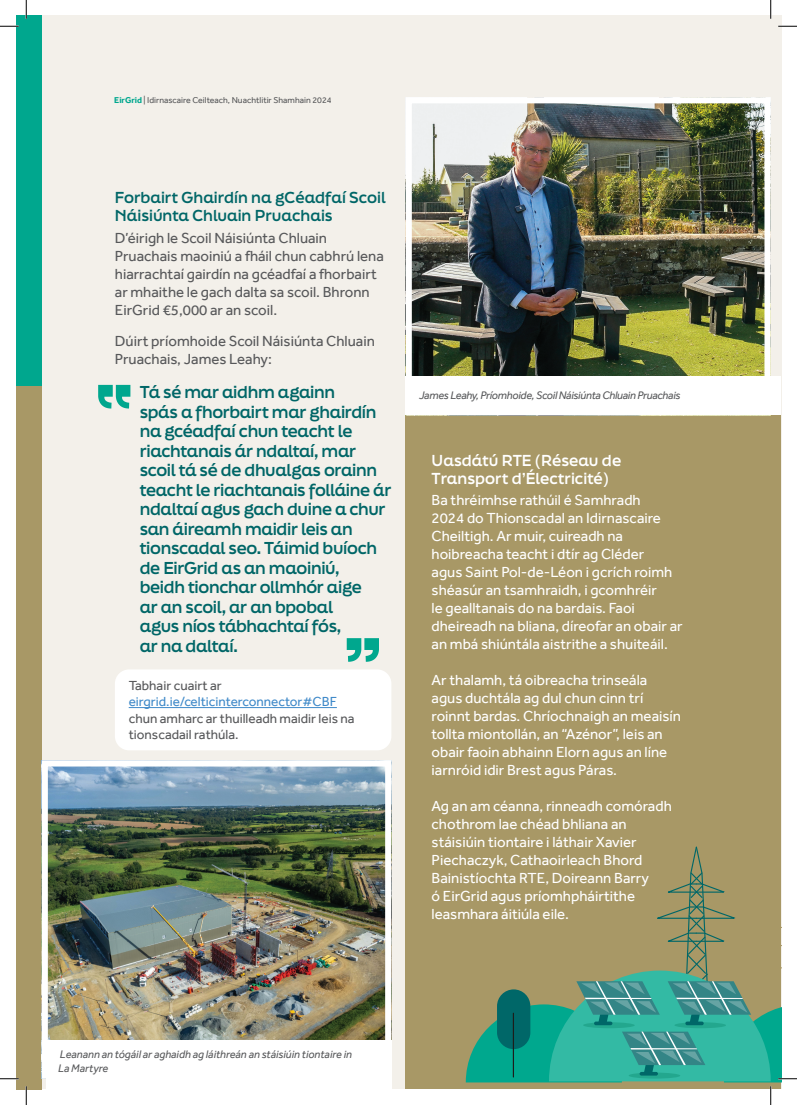
<style>
.page{position:relative;width:797px;height:1105px;background:#fff}
.page>*{position:absolute;margin:0;border:0;box-sizing:border-box;transform-origin:0 0}
.H3_Quote{font:700 16.25px/19.5px "Final Six";letter-spacing:-.02em;color:#006667}
.t1{font:15px/18px "Effra";color:#fff}
.t2{font:15px/18px "Effra";color:#57585a}
.t3{font:700 15px/18px "Final Six";color:#006667}
.t4{font:700 15px/18px "Final Six";color:#fff}
.t5{font:13.5px/16.2px "Effra";color:#57585a}
.t6{font:italic 11.25px/13.5px "Effra";color:#57585a}
.t7{font:italic 11.25px "Effra";letter-spacing:-.02em;color:#57585a}
.t8{font:8.75px "Effra";color:#57585a}
.s1{font-weight:700;color:#00a78e}
.s2{color:#408ac9}
</style>
<div class="page">
<div style="left:36px;top:16px;width:745px;height:1073px;background:#f3f0ea"></div>
<div style="left:405px;top:416px;width:376px;height:673px;background:#a89866"></div>
<div style="left:16px;top:16px;width:26px;height:370px;background:#00a78e"></div>
<div style="left:16px;top:386px;width:26px;height:703px;background:#a89866"></div>
<svg style="left:98px;top:385px;width:32px;height:23px"></svg>
<svg style="left:347px;top:638px;width:32px;height:24px"></svg>
<img style="left:412px;top:104px;width:351px;height:272px">
<div style="left:405px;top:97px;width:365px;height:319px;border:6px solid #fff"></div>
<img style="left:49px;top:767px;width:335px;height:273px">
<div style="left:42px;top:760px;width:349px;height:319px;border:6px solid #fff"></div>
<div style="left:46px;top:1040px;width:345px;height:49px;background:#fff"></div>
<div style="left:405px;top:376px;width:376px;height:39px;background:#fff"></div>
<div style="left:115px;top:669px;width:276px;height:81px;background:#fff;border-radius:14px"></div>
<hr style="left:129px;top:707px;width:208px;height:1px;background:#408ac9">
<svg style="left:0;top:25px;width:19px;height:2px"></svg>
<svg style="left:778px;top:25px;width:19px;height:2px"></svg>
<svg style="left:0;top:1078px;width:19px;height:1px"></svg>
<svg style="left:25px;top:0;width:2px;height:19px"></svg>
<svg style="left:25px;top:1086px;width:2px;height:19px"></svg>
<svg style="left:770px;top:0;width:1px;height:19px"></svg>
<svg style="left:466px;top:847px;width:331px;height:258px"></svg>
<p class="t8" style="left:114px;top:95px;width:219px"><span class="s1">EirGrid</span> | Idirnascaire Ceilteach, Nuachtlitir Shamhain 2024</p>
<h3 class="t3" style="left:115px;top:188px;width:272px">Forbairt Ghairdín na gCéadfaí Scoil<br>Náisiúnta Chluain Pruachais</h3>
<p class="t2" style="left:115px;top:228px;width:270px">D’éirigh le Scoil Náisiúnta Chluain Pruachais maoiniú a fháil chun cabhrú lena hiarrachtaí gairdín na gcéadfaí a fhorbairt ar mhaithe le gach dalta sa scoil. Bhronn EirGrid €5,000 ar an scoil.</p>
<p class="t2" style="left:115px;top:331px;width:261px">Dúirt príomhoide Scoil Náisiúnta Chluain<br>Pruachais, James Leahy:</p>
<p class="H3_Quote" style="left:140px;top:382px;width:253px">Tá sé mar aidhm againn<br>spás a fhorbairt mar ghairdín na gcéadfaí chun teacht le riachtanais ár ndaltaí, mar scoil tá sé de dhualgas orainn teacht le riachtanais folláine ár ndaltaí agus gach duine a chur san áireamh maidir leis an tionscadal seo. Táimid buíoch de EirGrid as an maoiniú,<br>beidh tionchar ollmhór aige<br>ar an scoil, ar an bpobal<br>agus níos tábhachtaí fós,<br>ar na daltaí.</p>
<p class="t5" style="left:129px;top:677px;width:227px">Tabhair cuairt ar <span class="s2">eirgrid.ie/celticinterconnector#CBF </span>chun amharc ar thuilleadh maidir leis na tionscadail rathúla.</p>
<p class="t7" style="left:419px;top:388px;width:263px">James Leahy, Príomhoide, Scoil Náisiúnta Chluain Pruachais</p>
<h3 class="t4" style="left:431px;top:451px;width:191px">Uasdátú RTE (Réseau de<br>Transport d’Électricité)</h3>
<p class="t1" style="left:431px;top:491px;width:252px">Ba thréimhse rathúil é Samhradh<br>2024 do Thionscadal an Idirnascaire Cheiltigh. Ar muir, cuireadh na hoibreacha teacht i dtír ag Cléder<br>agus Saint Pol-de-Léon i gcrích roimh shéasúr an tsamhraidh, i gcomhréir<br>le gealltanais do na bardais. Faoi dheireadh na bliana, díreofar an obair ar an mbá shiúntála aistrithe a shuiteáil.</p>
<p class="t1" style="left:431px;top:671px;width:251px">Ar thalamh, tá oibreacha trinseála agus duchtála ag dul chun cinn trí roinnt bardas. Chríochnaigh an meaisín tollta miontollán, an “Azénor”, leis an obair faoin abhainn Elorn agus an líne iarnróid idir Brest agus Páras.</p>
<p class="t1" style="left:431px;top:797px;width:242px">Ag an am céanna, rinneadh comóradh chothrom lae chéad bhliana an stáisiúin tiontaire i láthair Xavier<br>Piechaczyk, Cathaoirleach Bhord<br>Bainistíochta RTE, Doireann Barry<br>ó EirGrid agus príomhpháirtithe leasmhara áitiúla eile.</p>
<p class="t6" style="left:58px;top:1047px;width:295px">Leanann an tógáil ar aghaidh ag láithreán an stáisiúin tiontaire in<br>La Martyre</p>
</div>
